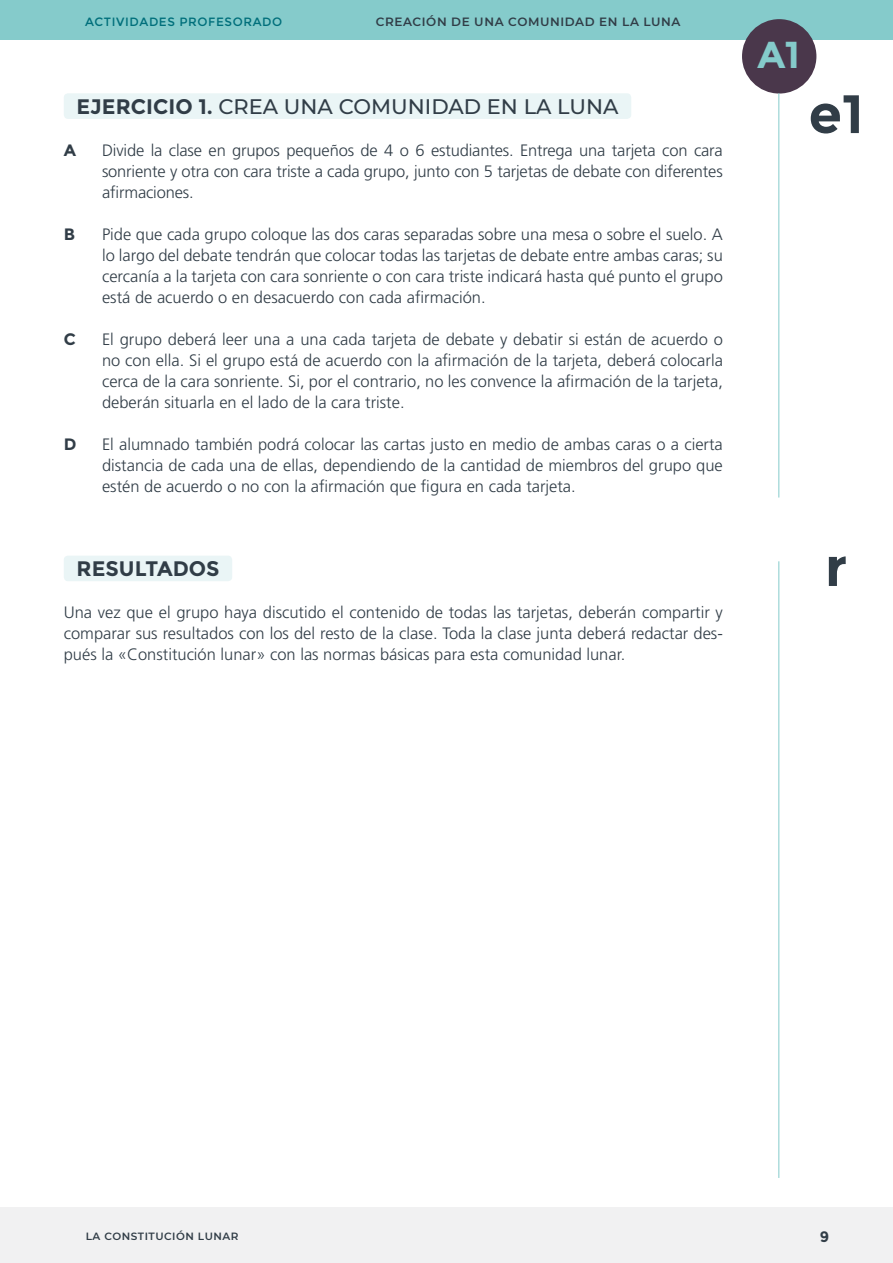
<style>
.page{position:relative;width:893px;height:1263px;background:#fff}
.page>*{position:absolute;margin:0;border:0;box-sizing:border-box;transform-origin:0 0}
.t1{font:700 54px "Montserrat";color:#313d47}
.t2{font:700 37.5px "Montserrat";color:#85cbcb}
.t3{font:500 21px "Montserrat";color:#313d47}
.t4{font:700 21px "Montserrat";color:#313d47}
.t5{font:300 16.5px/21px "Frutiger LT Std";color:#313d47;text-align:justify}
.t6{font:700 16.5px "Montserrat";color:#313d47}
.t7{font:700 15px "Montserrat";color:#313d47}
.t8{font:600 12px "Montserrat";letter-spacing:.05em;color:#313d47}
.t9{font:12px "Montserrat";letter-spacing:.05em;color:#006f7b}
.t10{font:600 10.5px "Montserrat";letter-spacing:.05em;color:#313d47}
.s1{font-weight:700}
</style>
<div class="page">
<div style="left:0;top:1208px;width:893px;height:55px;background:#f1f1f2"></div>
<div style="left:0;top:0;width:893px;height:40px;background:#85cbcb"></div>
<div style="left:742px;top:19px;width:74px;height:75px;background:#4a374b;border-radius:50%"></div>
<hr style="left:778px;top:93px;width:1px;height:404px;background:#85cbcb">
<hr style="left:778px;top:561px;width:1px;height:617px;background:#85cbcb">
<div style="left:64px;top:93px;width:567px;height:26px;background:#eaf5f6;border-radius:4px"></div>
<div style="left:64px;top:556px;width:168px;height:25px;background:#eaf5f6;border-radius:4px"></div>
<p class="t9" style="left:85px;top:14px;width:199px">ACTIVIDADES PROFESORADO</p>
<p class="t8" style="left:376px;top:13px;width:306px">CREACIÓN DE UNA COMUNIDAD EN LA LUNA</p>
<p class="t3" style="left:77px;top:92px;width:543px"><span class="s1">EJERCICIO 1.</span> CREA UNA COMUNIDAD EN LA LUNA</p>
<p class="t6" style="left:64px;top:140px;width:14px">A</p>
<p class="t5" style="left:102px;top:140px;width:622px">Divide la clase en grupos pequeños de 4 o 6 estudiantes. Entrega una tarjeta con cara sonriente y otra con cara triste a cada grupo, junto con 5 tarjetas de debate con diferentes afirmaciones.</p>
<p class="t6" style="left:64px;top:224px;width:13px">B</p>
<p class="t5" style="left:102px;top:224px;width:622px">Pide que cada grupo coloque las dos caras separadas sobre una mesa o sobre el suelo. A lo largo del debate tendrán que colocar todas las tarjetas de debate entre ambas caras; su cercanía a la tarjeta con cara sonriente o con cara triste indicará hasta qué punto el grupo está de acuerdo o en desacuerdo con cada afirmación.</p>
<p class="t6" style="left:64px;top:329px;width:14px">C</p>
<p class="t5" style="left:102px;top:329px;width:622px">El grupo deberá leer una a una cada tarjeta de debate y debatir si están de acuerdo o no con ella. Si el grupo está de acuerdo con la afirmación de la tarjeta, deberá colocarla cerca de la cara sonriente. Si, por el contrario, no les convence la afirmación de la tarjeta, deberán situarla en el lado de la cara triste.</p>
<p class="t6" style="left:64px;top:434px;width:14px">D</p>
<p class="t5" style="left:102px;top:434px;width:622px">El alumnado también podrá colocar las cartas justo en medio de ambas caras o a cierta distancia de cada una de ellas, dependiendo de la cantidad de miembros del grupo que estén de acuerdo o no con la afirmación que figura en cada tarjeta.</p>
<p class="t4" style="left:77px;top:556px;width:144px">RESULTADOS</p>
<p class="t5" style="left:64px;top:602px;width:661px">Una vez que el grupo haya discutido el contenido de todas las tarjetas, deberán compartir y comparar sus resultados con los del resto de la clase. Toda la clase junta deberá redactar des&shy;pués la «Constitución lunar» con las normas básicas para esta comunidad lunar.</p>
<h2 class="t2" style="left:758px;top:33px;width:44px">A1</h2>
<h1 class="t1" style="left:808px;top:82px;width:57px">e1</h1>
<h1 class="t1" style="left:825px;top:535px;width:24px">r</h1>
<p class="t10" style="left:86px;top:1229px;width:154px">LA CONSTITUCIÓN LUNAR</p>
<p class="t7" style="left:820px;top:1228px;width:11px">9</p>
</div>
